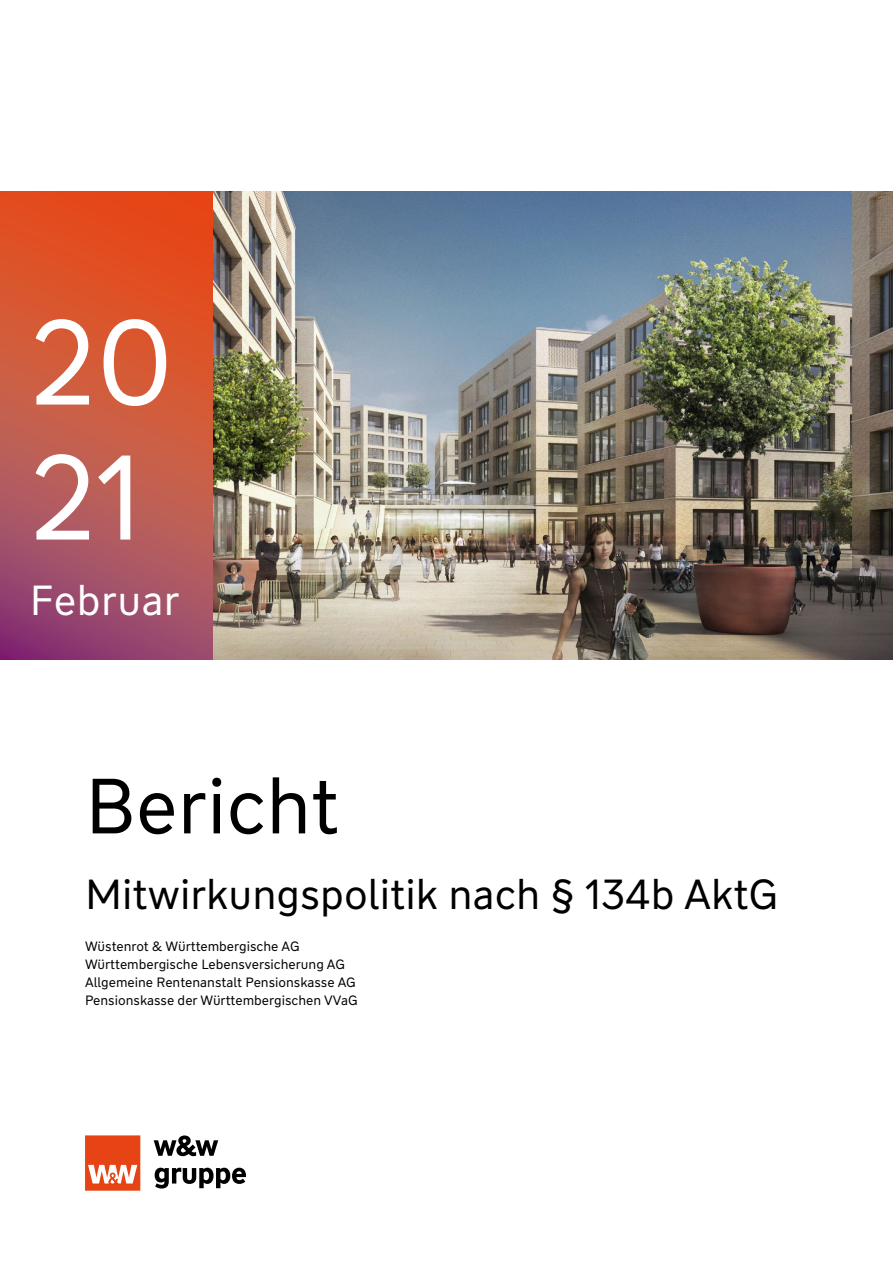
<style>
.page{position:relative;width:893px;height:1263px;background:#fff}
.page>*{position:absolute;margin:0;border:0;box-sizing:border-box;transform-origin:0 0}
.t1{font:120px/135px "WW Type";color:#fff}
.t2{font:78px "WW Type";color:#000}
.t3{font:42px "WW Type";color:#000}
.t4{font:42px "WW Type";letter-spacing:.01em;color:#fff}
.t5{font:13.5px/18px "WW Type";color:#000}
</style>
<div class="page">
<svg style="left:154px;top:1135px;width:92px;height:53px"></svg>
<svg style="left:85px;top:1135px;width:55px;height:56px;background:#ea6843"></svg>
<img style="left:213px;top:191px;width:680px;height:468px">
<svg style="left:0;top:191px;width:213px;height:468px;background:#c35345"></svg>
<h1 class="t1" style="left:30px;top:296px;width:145px">20<br>21</h1>
<h3 class="t4" style="left:30px;top:574px;width:152px">Februar</h3>
<h2 class="t2" style="left:85px;top:758px;width:256px">Bericht</h2>
<h3 class="t3" style="left:85px;top:868px;width:695px">Mitwirkungspolitik nach § 134b AktG</h3>
<p class="t5" style="left:85px;top:937px;width:274px">Wüstenrot &amp; Württembergische AG Württembergische Lebensversicherung AG Allgemeine Rentenanstalt Pensionskasse AG Pensionskasse der Württembergischen VVaG</p>
</div>
